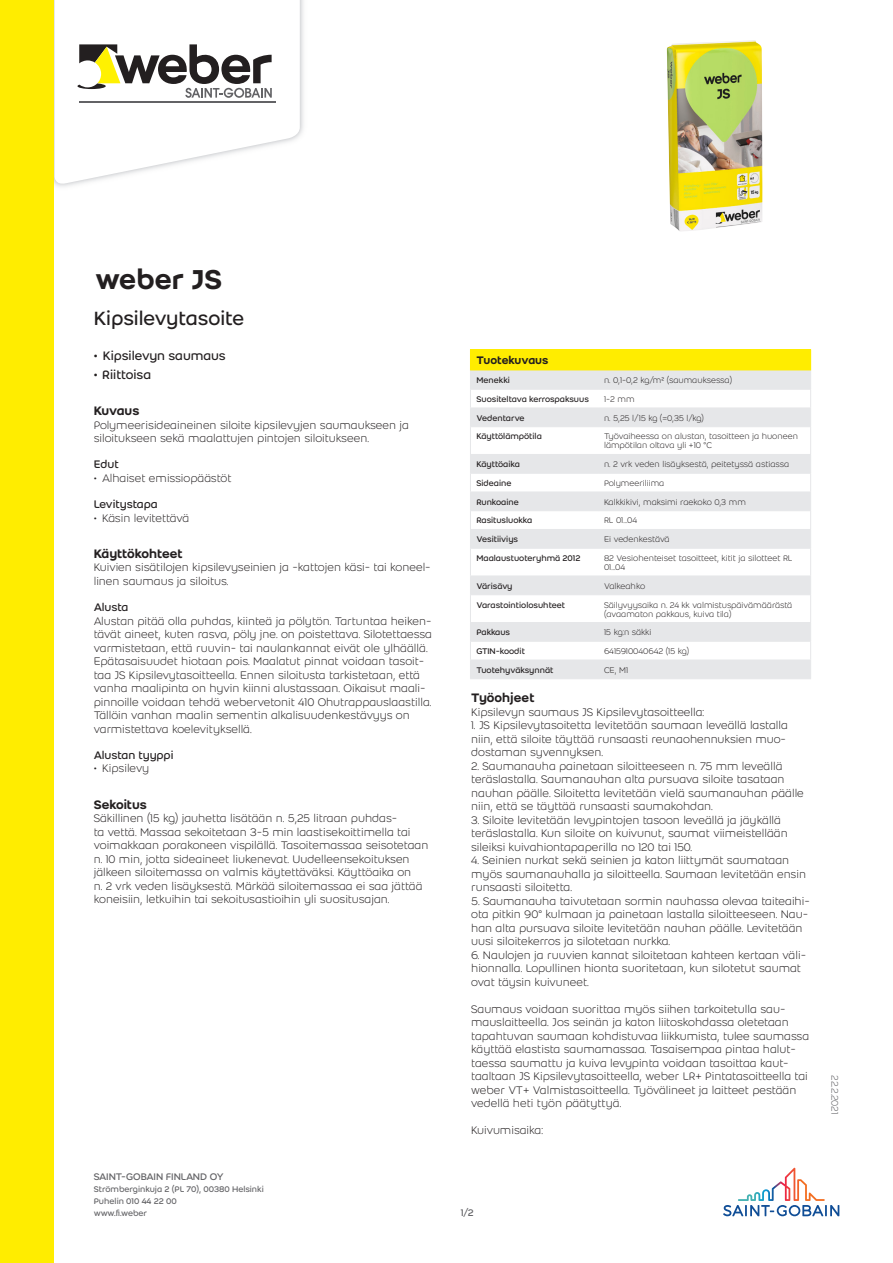
<style>
.page{position:relative;width:893px;height:1263px;background:#fff}
.page>*{position:absolute;margin:0;border:0;box-sizing:border-box;transform-origin:0 0}
.Product_name{font:500 30px "Weber";color:#231f20}
.Product_descriptor{font:21px "Weber";color:#231f20}
.Second_header{font:500 13.5px "Weber";color:#231f20}
.t1{font:13.5px "Weber";color:#231f20}
.Body_text{font:300 12px/13.5px "Weber";color:#231f20}
.Second_sub-header{font:12px "Weber";letter-spacing:-.005em;color:#231f20}
.Body_text-2{font:300 12px "Weber";letter-spacing:-.02em;color:#231f20}
.header_1{font:500 12px "Weber";color:#231f20}
.t2{font:10.5px "Weber";letter-spacing:-.02em;color:#636366}
.Last_modification_da{font:300 10.5px "Weber";letter-spacing:-.015em;color:#636366}
.column_2{font:300 9px/9px "Weber";color:#231f20}
.column_1{font:9px "Weber";color:#231f20}
.t3{font:9px/12px "Weber";color:#636366}
</style>
<div class="page">
<img style="left:54px;top:0;width:250px;height:187px">
<svg style="left:55px;top:0;width:245px;height:186px"></svg>
<hr style="left:79px;top:101px;width:196px;height:1px;background:#636366">
<svg style="left:77px;top:44px;width:195px;height:54px"></svg>
<div style="left:0;top:0;width:54px;height:1263px;background:#ffed00"></div>
<svg style="left:723px;top:1168px;width:116px;height:48px"></svg>
<img style="left:667px;top:40px;width:95px;height:191px">
<div style="left:470px;top:349px;width:341px;height:21px;background:#ffed00"></div>
<svg style="left:471px;top:370px;width:339px;height:308px"></svg>
<hr style="left:470px;top:389px;width:128px;height:1px;background:#e6e7e9">
<hr style="left:598px;top:389px;width:213px;height:1px;background:#e6e7e9">
<hr style="left:470px;top:408px;width:128px;height:1px;background:#e6e7e9">
<hr style="left:598px;top:408px;width:213px;height:1px;background:#e6e7e9">
<hr style="left:470px;top:426px;width:128px;height:1px;background:#e6e7e9">
<hr style="left:598px;top:426px;width:213px;height:1px;background:#e6e7e9">
<hr style="left:470px;top:454px;width:128px;height:1px;background:#e6e7e9">
<hr style="left:598px;top:454px;width:213px;height:1px;background:#e6e7e9">
<hr style="left:470px;top:473px;width:128px;height:1px;background:#e6e7e9">
<hr style="left:598px;top:473px;width:213px;height:1px;background:#e6e7e9">
<hr style="left:470px;top:492px;width:128px;height:1px;background:#e6e7e9">
<hr style="left:598px;top:492px;width:213px;height:1px;background:#e6e7e9">
<hr style="left:470px;top:510px;width:128px;height:1px;background:#e6e7e9">
<hr style="left:598px;top:510px;width:213px;height:1px;background:#e6e7e9">
<hr style="left:470px;top:529px;width:128px;height:1px;background:#e6e7e9">
<hr style="left:598px;top:529px;width:213px;height:1px;background:#e6e7e9">
<hr style="left:470px;top:548px;width:128px;height:1px;background:#e6e7e9">
<hr style="left:598px;top:548px;width:213px;height:1px;background:#e6e7e9">
<hr style="left:470px;top:576px;width:128px;height:1px;background:#e6e7e9">
<hr style="left:598px;top:576px;width:213px;height:1px;background:#e6e7e9">
<hr style="left:470px;top:594px;width:128px;height:1px;background:#e6e7e9">
<hr style="left:598px;top:594px;width:213px;height:1px;background:#e6e7e9">
<hr style="left:470px;top:622px;width:128px;height:1px;background:#e6e7e9">
<hr style="left:598px;top:622px;width:213px;height:1px;background:#e6e7e9">
<hr style="left:470px;top:641px;width:128px;height:1px;background:#e6e7e9">
<hr style="left:598px;top:641px;width:213px;height:1px;background:#e6e7e9">
<hr style="left:470px;top:660px;width:128px;height:1px;background:#e6e7e9">
<svg style="left:470px;top:370px;width:1px;height:308px"></svg>
<hr style="left:470px;top:678px;width:128px;height:1px;background:#e6e7e9">
<hr style="left:598px;top:660px;width:213px;height:1px;background:#e6e7e9">
<svg style="left:810px;top:370px;width:1px;height:308px"></svg>
<hr style="left:598px;top:678px;width:213px;height:1px;background:#e6e7e9">
<p class="Product_name" style="left:95px;top:257px;width:128px">weber JS</p>
<p class="Product_descriptor" style="left:94px;top:304px;width:152px">Kipsilevytasoite</p>
<p class="t1" style="left:94px;top:346px;width:133px">• Kipsilevyn saumaus</p>
<p class="t1" style="left:94px;top:365px;width:59px">• Riittoisa</p>
<p class="Second_header" style="left:94px;top:401px;width:47px">Kuvaus</p>
<p class="Body_text" style="left:94px;top:418px;width:317px">Polymeerisideaineinen siloite kipsilevyjen saumaukseen ja siloitukseen sekä maalattujen pintojen siloitukseen.</p>
<p class="Second_sub-header" style="left:94px;top:456px;width:27px">Edut</p>
<p class="Body_text" style="left:94px;top:471px;width:139px">• Alhaiset emissiopäästöt</p>
<p class="Second_sub-header" style="left:94px;top:496px;width:65px">Levitystapa</p>
<p class="Body_text-2" style="left:94px;top:510px;width:97px">• Käsin levitettävä</p>
<p class="Second_header" style="left:94px;top:544px;width:91px">Käyttökohteet</p>
<p class="Body_text" style="left:94px;top:560px;width:338px">Kuivien sisätilojen kipsilevyseinien ja -kattojen käsi- tai koneel&shy;linen saumaus ja siloitus.</p>
<p class="Second_sub-header" style="left:94px;top:599px;width:36px">Alusta</p>
<p class="Body_text" style="left:94px;top:614px;width:340px">Alustan pitää olla puhdas, kiinteä ja pölytön. Tartuntaa heiken&shy;tävät aineet, kuten rasva, pöly jne. on poistettava. Silotettaessa varmistetaan, että ruuvin- tai naulankannat eivät ole ylhäällä.<br>Epätasaisuudet hiotaan pois. Maalatut pinnat voidaan tasoit&shy;taa JS Kipsilevytasoitteella. Ennen siloitusta tarkistetaan, että vanha maalipinta on hyvin kiinni alustassaan. Oikaisut maali&shy;pinnoille voidaan tehdä webervetonit 410 Ohutrappauslaastilla.<br>Tällöin vanhan maalin sementin alkalisuudenkestävyys on varmistettava koelevityksellä.</p>
<p class="Second_sub-header" style="left:94px;top:747px;width:81px">Alustan tyyppi</p>
<p class="Body_text" style="left:94px;top:761px;width:57px">• Kipsilevy</p>
<p class="Second_header" style="left:94px;top:794px;width:54px">Sekoitus</p>
<p class="Body_text" style="left:94px;top:811px;width:336px">Säkillinen (15 kg) jauhetta lisätään n. 5,25 litraan puhdas-<br>ta vettä. Massaa sekoitetaan 3-5 min laastisekoittimella tai voimakkaan porakoneen vispilällä. Tasoitemassaa seisotetaan n. 10 min, jotta sideaineet liukenevat. Uudelleensekoituksen jälkeen siloitemassa on valmis käytettäväksi. Käyttöaika on<br>n. 2 vrk veden lisäyksestä. Märkää siloitemassaa ei saa jättää koneisiin, letkuihin tai sekoitusastioihin yli suositusajan.</p>
<p class="t2" style="left:94px;top:1169px;width:131px">SAINT-GOBAIN FINLAND OY</p>
<p class="t3" style="left:94px;top:1183px;width:172px">Strömberginkuja 2 (PL 70), 00380 Helsinki<br>Puhelin 010 44 22 00<br>www.fi.weber</p>
<p class="header_1" style="left:476px;top:352px;width:73px">Tuotekuvaus</p>
<p class="column_1" style="left:476px;top:374px;width:35px">Menekki</p>
<p class="column_2" style="left:604px;top:376px;width:130px">n. 0,1-0,2 kg/m² (saumauksessa)</p>
<p class="column_1" style="left:476px;top:393px;width:114px">Suositeltava kerrospaksuus</p>
<p class="column_2" style="left:604px;top:394px;width:32px">1-2 mm</p>
<p class="column_1" style="left:476px;top:411px;width:50px">Vedentarve</p>
<p class="column_2" style="left:604px;top:413px;width:101px">n. 5,25 l/15 kg (=0,35 l/kg)</p>
<p class="column_1" style="left:476px;top:430px;width:67px">Käyttölämpötila</p>
<p class="column_2" style="left:604px;top:432px;width:195px">Työvaiheessa on alustan, tasoitteen ja huoneen lämpötilan oltava yli +10 °C</p>
<p class="column_1" style="left:476px;top:458px;width:45px">Käyttöaika</p>
<p class="column_2" style="left:604px;top:460px;width:187px">n. 2 vrk veden lisäyksestä, peitetyssä astiassa</p>
<p class="column_1" style="left:476px;top:477px;width:37px">Sideaine</p>
<p class="column_2" style="left:604px;top:478px;width:62px">Polymeeriliima</p>
<p class="column_1" style="left:476px;top:495px;width:44px">Runkoaine</p>
<p class="column_2" style="left:604px;top:497px;width:143px">Kalkkikivi, maksimi raekoko 0,3 mm</p>
<p class="column_1" style="left:476px;top:514px;width:57px">Rasitusluokka</p>
<p class="column_2" style="left:604px;top:516px;width:35px">RL 01…04</p>
<p class="column_1" style="left:476px;top:533px;width:43px">Vesitiiviys</p>
<p class="column_2" style="left:604px;top:535px;width:67px">Ei vedenkestävä</p>
<p class="column_1" style="left:476px;top:552px;width:105px">Maalaustuoteryhmä 2012</p>
<p class="column_2" style="left:604px;top:553px;width:190px">82 Vesiohenteiset tasoitteet, kitit ja silotteet RL<br>01…04</p>
<p class="column_1" style="left:476px;top:579px;width:38px">Värisävy</p>
<p class="column_2" style="left:604px;top:581px;width:43px">Valkeahko</p>
<p class="column_1" style="left:476px;top:598px;width:90px">Varastointiolosuhteet</p>
<p class="column_2" style="left:604px;top:600px;width:190px">Säilyvyysaika n. 24 kk valmistuspäivämäärästä (avaamaton pakkaus, kuiva tila)</p>
<p class="column_1" style="left:476px;top:626px;width:35px">Pakkaus</p>
<p class="column_2" style="left:604px;top:628px;width:49px">15 kg:n säkki</p>
<p class="column_1" style="left:476px;top:645px;width:50px">GTIN-koodit</p>
<p class="column_2" style="left:604px;top:646px;width:87px">6415910040642 (15 kg)</p>
<p class="column_1" style="left:476px;top:663px;width:79px">Tuotehyväksynnät</p>
<p class="column_2" style="left:604px;top:665px;width:26px">CE, M1</p>
<p class="Second_header" style="left:471px;top:688px;width:65px">Työohjeet</p>
<p class="Body_text" style="left:471px;top:705px;width:235px">Kipsilevyn saumaus JS Kipsilevytasoitteella:</p>
<p class="Body_text" style="left:471px;top:718px;width:318px">1. JS Kipsilevytasoitetta levitetään saumaan leveällä lastalla niin, että siloite täyttää runsaasti reunaohennuksien muo&shy;dostaman syvennyksen.</p>
<p class="Body_text" style="left:471px;top:759px;width:334px">2. Saumanauha painetaan siloitteeseen n. 75 mm leveällä teräslastalla. Saumanauhan alta pursuava siloite tasataan nauhan päälle. Siloitetta levitetään vielä saumanauhan päälle niin, että se täyttää runsaasti saumakohdan.</p>
<p class="Body_text" style="left:471px;top:813px;width:318px">3. Siloite levitetään levypintojen tasoon leveällä ja jäykällä teräslastalla. Kun siloite on kuivunut, saumat viimeistellään sileiksi kuivahiontapaperilla no 120 tai 150.</p>
<p class="Body_text" style="left:471px;top:853px;width:336px">4. Seinien nurkat sekä seinien ja katon liittymät saumataan myös saumanauhalla ja siloitteella. Saumaan levitetään ensin runsaasti siloitetta.</p>
<p class="Body_text" style="left:471px;top:894px;width:340px">5. Saumanauha taivutetaan sormin nauhassa olevaa taiteaihi&shy;ota pitkin 90° kulmaan ja painetaan lastalla siloitteeseen. Nau&shy;han alta pursuava siloite levitetään nauhan päälle. Levitetään uusi siloitekerros ja silotetaan nurkka.</p>
<p class="Body_text" style="left:471px;top:948px;width:336px">6. Naulojen ja ruuvien kannat siloitetaan kahteen kertaan väli&shy;hionnalla. Lopullinen hionta suoritetaan, kun silotetut saumat ovat täysin kuivuneet.</p>
<p class="Body_text" style="left:471px;top:1002px;width:340px">Saumaus voidaan suorittaa myös siihen tarkoitetulla sau&shy;mauslaitteella. Jos seinän ja katon liitoskohdassa oletetaan tapahtuvan saumaan kohdistuvaa liikkumista, tulee saumassa käyttää elastista saumamassaa. Tasaisempaa pintaa halut&shy;taessa saumattu ja kuiva levypinta voidaan tasoittaa kaut&shy;taaltaan JS Kipsilevytasoitteella, weber LR+ Pintatasoitteella tai weber VT+ Valmistasoitteella. Työvälineet ja laitteet pestään vedellä heti työn päätyttyä.</p>
<p class="Body_text" style="left:471px;top:1123px;width:73px">Kuivumisaika:</p>
<p class="Last_modification_da" style="left:842px;top:1075px;width:40px;rotate:90deg">22.2.2021</p>
<p class="t2" style="left:461px;top:1205px;width:14px">1/2</p>
</div>
